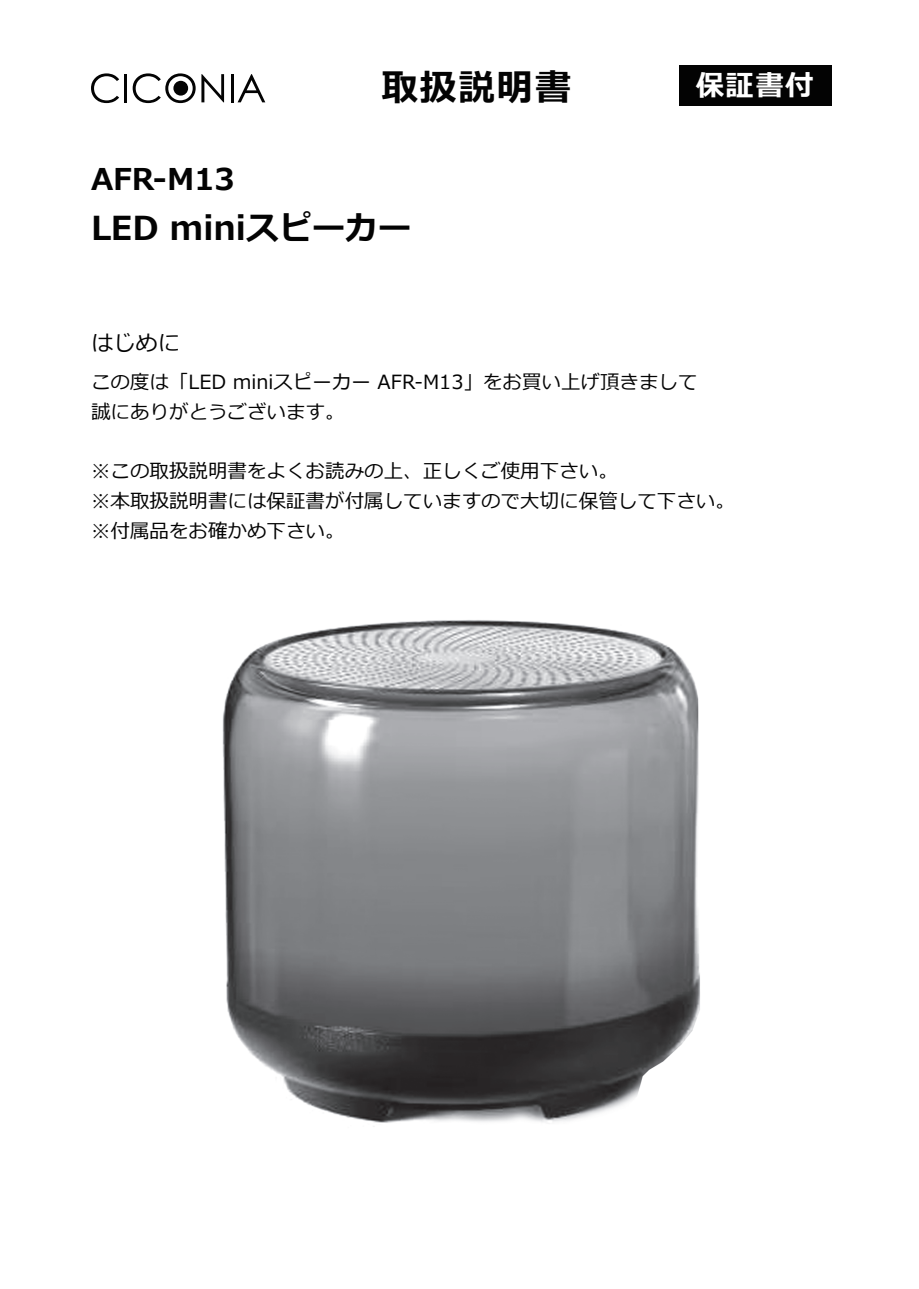
<style>
.page{position:relative;width:919px;height:1289px;background:#fff}
.page>*{position:absolute;margin:0;border:0;box-sizing:border-box;transform-origin:0 0}
.t1{font:700 36.45px "Meiryo";letter-spacing:.05em;color:#030303}
.t2{font:700 33px "Meiryo";color:#030303}
.t3{font:700 30px "Meiryo";color:#030303}
.t4{font:700 28.35px "Meiryo";color:#fff}
.t5{font:22.35px "Meiryo";color:#030303}
.t6{font:19.5px/30px "Meiryo";color:#030303}
</style>
<div class="page">
<img style="left:222px;top:620px;width:478px;height:503px">
<div style="left:679px;top:65px;width:152px;height:41px;background:#030303"></div>
<svg style="left:91px;top:73px;width:28px;height:30px"></svg>
<hr style="left:124px;top:74px;width:3px;height:28px;background:#030303">
<svg style="left:133px;top:73px;width:91px;height:30px"></svg>
<hr style="left:231px;top:74px;width:2px;height:28px;background:#030303">
<svg style="left:237px;top:74px;width:28px;height:28px"></svg>
<div style="left:173px;top:81px;width:15px;height:15px;background:#030303;border-radius:50%"></div>
<h1 class="t1" style="left:381px;top:62px;width:191px">取扱説明書</h1>
<h3 class="t3" style="left:91px;top:158px;width:145px">AFR-M13</h3>
<h2 class="t2" style="left:91px;top:205px;width:321px">LED miniスピーカー</h2>
<h3 class="t4" style="left:695px;top:65px;width:119px">保証書付</h3>
<p class="t5" style="left:91px;top:327px;width:91px">はじめに</p>
<p class="t6" style="left:91px;top:368px;width:608px">この度は「LED miniスピーカー AFR-M13」をお買い上げ頂きまして誠にありがとうございます。</p>
<p class="t6" style="left:91px;top:456px;width:645px">※この取扱説明書をよくお読みの上、正しくご使用下さい。<br>※本取扱説明書には保証書が付属していますので大切に保管して下さい。※付属品をお確かめ下さい。</p>
</div>
